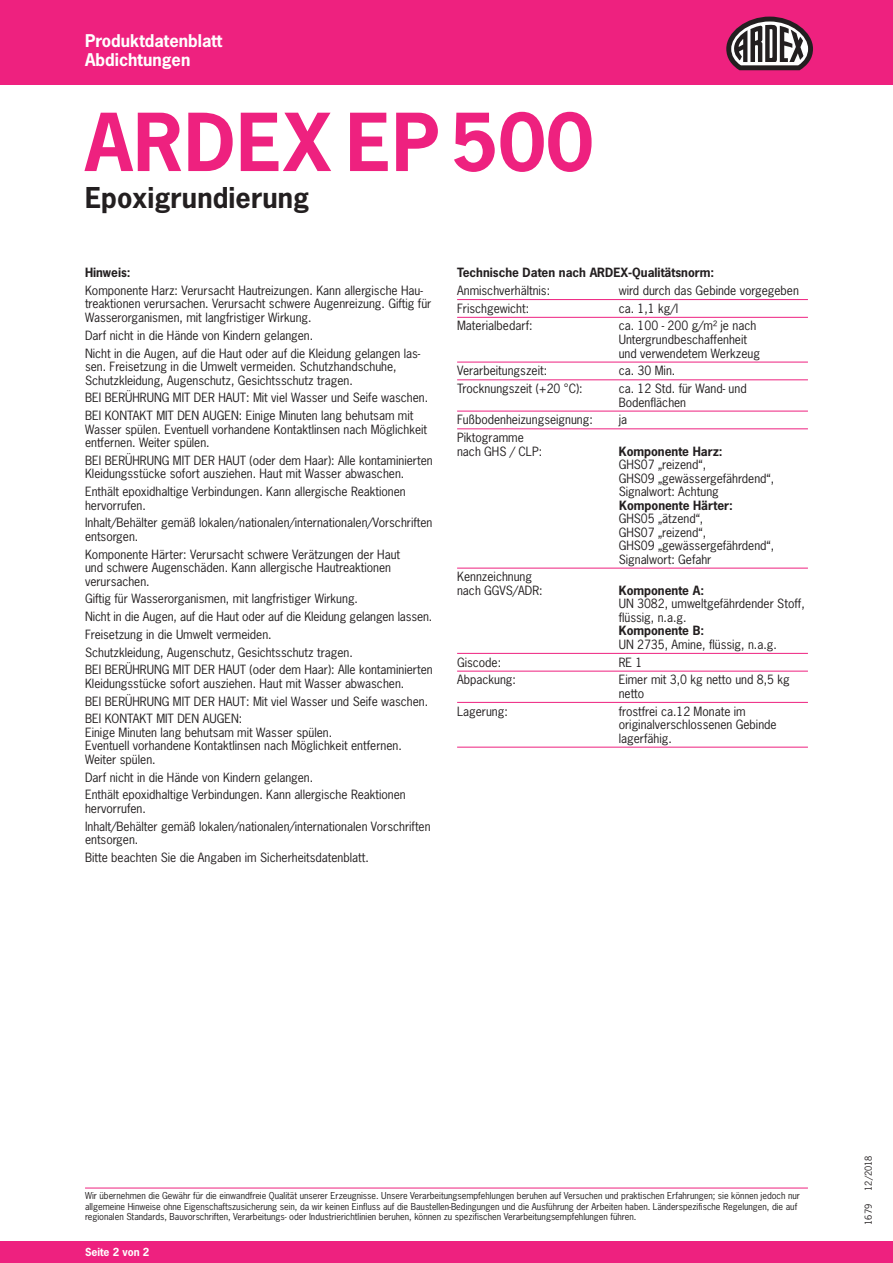
<style>
.page{position:relative;width:893px;height:1263px;background:#fff}
.page>*{position:absolute;margin:0;border:0;box-sizing:border-box;transform-origin:0 0}
.t1{font:700 75px "News Gothic Std";letter-spacing:.015em;color:#ee217f}
.t2{font:700 27px "News Gothic Std";letter-spacing:.005em;color:#231f20}
.t3{font:700 16.5px/19.5px "News Gothic Std";color:#fff}
.t4{font:12px/13.5px "News Gothic Std";color:#231f20}
.t5{font:700 12px "News Gothic Std";color:#231f20}
.t6{font:700 10.5px "News Gothic Std";color:#fff}
.t7{font:9px/10.5px "News Gothic Std";color:#231f20}
</style>
<div class="page">
<div style="left:0;top:0;width:893px;height:85px;background:#ee217f"></div>
<div style="left:0;top:1242px;width:893px;height:21px;background:#ee217f"></div>
<hr style="left:457px;top:299px;width:351px;height:1px;background:#ee217f">
<hr style="left:457px;top:317px;width:351px;height:1px;background:#ee217f">
<hr style="left:457px;top:362px;width:351px;height:1px;background:#ee217f">
<hr style="left:457px;top:379px;width:351px;height:1px;background:#ee217f">
<hr style="left:457px;top:411px;width:351px;height:1px;background:#ee217f">
<hr style="left:457px;top:428px;width:351px;height:1px;background:#ee217f">
<hr style="left:457px;top:568px;width:351px;height:1px;background:#ee217f">
<hr style="left:457px;top:653px;width:351px;height:1px;background:#ee217f">
<hr style="left:457px;top:671px;width:351px;height:1px;background:#ee217f">
<hr style="left:457px;top:702px;width:351px;height:1px;background:#ee217f">
<hr style="left:457px;top:747px;width:351px;height:1px;background:#ee217f">
<svg style="left:726px;top:17px;width:87px;height:53px"></svg>
<hr style="left:85px;top:1188px;width:723px;height:1px;background:#ee217f">
<h3 class="t3" style="left:85px;top:31px;width:139px">Produktdatenblatt<br>Abdichtungen</h3>
<h1 class="t1" style="left:85px;top:93px;width:510px">ARDEX EP500</h1>
<h2 class="t2" style="left:85px;top:180px;width:226px">Epoxigrundierung</h2>
<p class="t5" style="left:85px;top:265px;width:47px">Hinweis:</p>
<p class="t4" style="left:85px;top:284px;width:348px">Komponente Harz: Verursacht Hautreizungen. Kann allergische Hau&shy;treaktionen verursachen. Verursacht schwere Augenreizung. Giftig für<br>Wasserorganismen, mit langfristiger Wirkung.</p>
<p class="t4" style="left:85px;top:326px;width:337px;line-height:17.7px">Darf nicht in die Hände von Kindern gelangen.<br>Nicht in die Augen, auf die Haut oder auf die Kleidung gelangen las-</p>
<p class="t4" style="left:85px;top:360px;width:313px">sen. Freisetzung in die Umwelt vermeiden. Schutzhandschuhe,<br>Schutzkleidung, Augenschutz, Gesichtsschutz tragen.</p>
<p class="t4" style="left:85px;top:389px;width:345px;line-height:17.7px">BEI BERÜHRUNG MIT DER HAUT: Mit viel Wasser und Seife waschen.<br>BEI KONTAKT MIT DEN AUGEN: Einige Minuten lang behutsam mit</p>
<p class="t4" style="left:85px;top:422px;width:344px">Wasser spülen. Eventuell vorhandene Kontaktlinsen nach Möglichkeit entfernen. Weiter spülen.</p>
<p class="t4" style="left:85px;top:453px;width:349px">BEI BERÜHRUNG MIT DER HAUT (oder dem Haar): Alle kontaminierten<br>Kleidungsstücke sofort ausziehen. Haut mit Wasser abwaschen.</p>
<p class="t4" style="left:85px;top:485px;width:322px">Enthält epoxidhaltige Verbindungen. Kann allergische Reaktionen hervorrufen.</p>
<p class="t4" style="left:85px;top:516px;width:349px">Inhalt/Behälter gemäß lokalen/nationalen/internationalen/Vorschriften entsorgen.</p>
<p class="t4" style="left:85px;top:547px;width:317px">Komponente Härter: Verursacht schwere Verätzungen der Haut und schwere Augenschäden. Kann allergische Hautreaktionen verursachen.</p>
<p class="t4" style="left:85px;top:590px;width:349px;line-height:17.7px">Giftig für Wasserorganismen, mit langfristiger Wirkung.<br>Nicht in die Augen, auf die Haut oder auf die Kleidung gelangen lassen.<br>Freisetzung in die Umwelt vermeiden.<br>Schutzkleidung, Augenschutz, Gesichtsschutz tragen.<br>BEI BERÜHRUNG MIT DER HAUT (oder dem Haar): Alle kontaminierten</p>
<p class="t4" style="left:85px;top:674px;width:345px;line-height:17.7px">Kleidungsstücke sofort ausziehen. Haut mit Wasser abwaschen.<br>BEI BERÜHRUNG MIT DER HAUT: Mit viel Wasser und Seife waschen.<br>BEI KONTAKT MIT DEN AUGEN:</p>
<p class="t4" style="left:85px;top:725px;width:318px">Einige Minuten lang behutsam mit Wasser spülen.<br>Eventuell vorhandene Kontaktlinsen nach Möglichkeit entfernen.<br>Weiter spülen.</p>
<p class="t4" style="left:85px;top:768px;width:322px;line-height:17.7px">Darf nicht in die Hände von Kindern gelangen.<br>Enthält epoxidhaltige Verbindungen. Kann allergische Reaktionen</p>
<p class="t4" style="left:85px;top:799px;width:347px;line-height:17.7px">hervorrufen.<br>Inhalt/Behälter gemäß lokalen/nationalen/internationalen Vorschriften</p>
<p class="t4" style="left:85px;top:830px;width:285px;line-height:17.7px">entsorgen.<br>Bitte beachten Sie die Angaben im Sicherheitsdatenblatt.</p>
<p class="t5" style="left:457px;top:265px;width:259px">Technische Daten nach ARDEX-Qualitätsnorm:</p>
<p class="t4" style="left:457px;top:284px;width:95px">Anmischverhältnis:</p>
<p class="t4" style="left:619px;top:284px;width:182px">wird durch das Gebinde vorgegeben</p>
<p class="t4" style="left:457px;top:301px;width:74px">Frischgewicht:</p>
<p class="t4" style="left:619px;top:301px;width:61px">ca. 1,1 kg/l</p>
<p class="t4" style="left:457px;top:319px;width:77px">Materialbedarf:</p>
<p class="t4" style="left:619px;top:319px;width:143px">ca. 100 - 200 g/m² je nach<br>Untergrundbeschaffenheit und verwendetem Werkzeug</p>
<p class="t4" style="left:457px;top:364px;width:92px">Verarbeitungszeit:</p>
<p class="t4" style="left:619px;top:364px;width:58px">ca. 30 Min.</p>
<p class="t4" style="left:457px;top:382px;width:127px">Trocknungszeit (+20 °C):</p>
<p class="t4" style="left:619px;top:382px;width:129px">ca. 12 Std. für Wand- und<br>Bodenflächen</p>
<p class="t4" style="left:457px;top:413px;width:137px">Fußbodenheizungseignung:</p>
<p class="t4" style="left:619px;top:413px;width:10px">ja</p>
<p class="t4" style="left:457px;top:431px;width:87px">Piktogramme nach GHS / CLP:</p>
<p class="t5" style="left:619px;top:443px;width:105px">Komponente Harz:</p>
<p class="t4" style="left:619px;top:458px;width:157px">GHS07 „reizend“,<br>GHS09 „gewässergefährdend“,<br>Signalwort: Achtung</p>
<p class="t5" style="left:619px;top:497px;width:115px">Komponente Härter:</p>
<p class="t4" style="left:619px;top:512px;width:157px">GHS05 „ätzend“,<br>GHS07 „reizend“,<br>GHS09 „gewässergefährdend“,<br>Signalwort: Gefahr</p>
<p class="t4" style="left:457px;top:570px;width:87px">Kennzeichnung nach GGVS/ADR:</p>
<p class="t5" style="left:619px;top:582px;width:87px">Komponente A:</p>
<p class="t4" style="left:619px;top:597px;width:188px">UN 3082, umweltgefährdender Stoff, flüssig, n.a.g.</p>
<p class="t5" style="left:619px;top:623px;width:87px">Komponente B:</p>
<p class="t4" style="left:619px;top:637px;width:160px">UN 2735, Amine, flüssig, n.a.g.</p>
<p class="t4" style="left:457px;top:655px;width:46px">Giscode:</p>
<p class="t4" style="left:619px;top:655px;width:25px">RE 1</p>
<p class="t4" style="left:457px;top:673px;width:60px">Abpackung:</p>
<p class="t4" style="left:619px;top:673px;width:173px">Eimer mit 3,0 kg netto und 8,5 kg netto</p>
<p class="t4" style="left:457px;top:704px;width:52px">Lagerung:</p>
<p class="t4" style="left:619px;top:704px;width:159px">frostfrei ca.12 Monate im originalverschlossenen Gebinde lagerfähig.</p>
<p class="t7" style="left:85px;top:1191px;width:716px">Wir übernehmen die Gewähr für die einwandfreie Qualität unserer Erzeugnisse. Unsere Verarbeitungsempfehlungen beruhen auf Versuchen und praktischen Erfahrungen; sie können jedoch nur allgemeine Hinweise ohne Eigenschaftszusicherung sein, da wir keinen Einfluss auf die Baustellen-Bedingungen und die Ausführung der Arbeiten haben. Länderspezifische Regelungen, die auf regionalen Standards, Bauvorschriften, Verarbeitungs- oder Industrierichtlinien beruhen, können zu spezifischen Verarbeitungsempfehlungen führen.</p>
<p class="t6" style="left:85px;top:1245px;width:66px">Seite 2 von 2</p>
<p class="t7" style="left:863px;top:1191px;width:37px;rotate:-90deg">12/2018</p>
<p class="t7" style="left:863px;top:1225px;width:22px;rotate:-90deg">1679</p>
</div>
